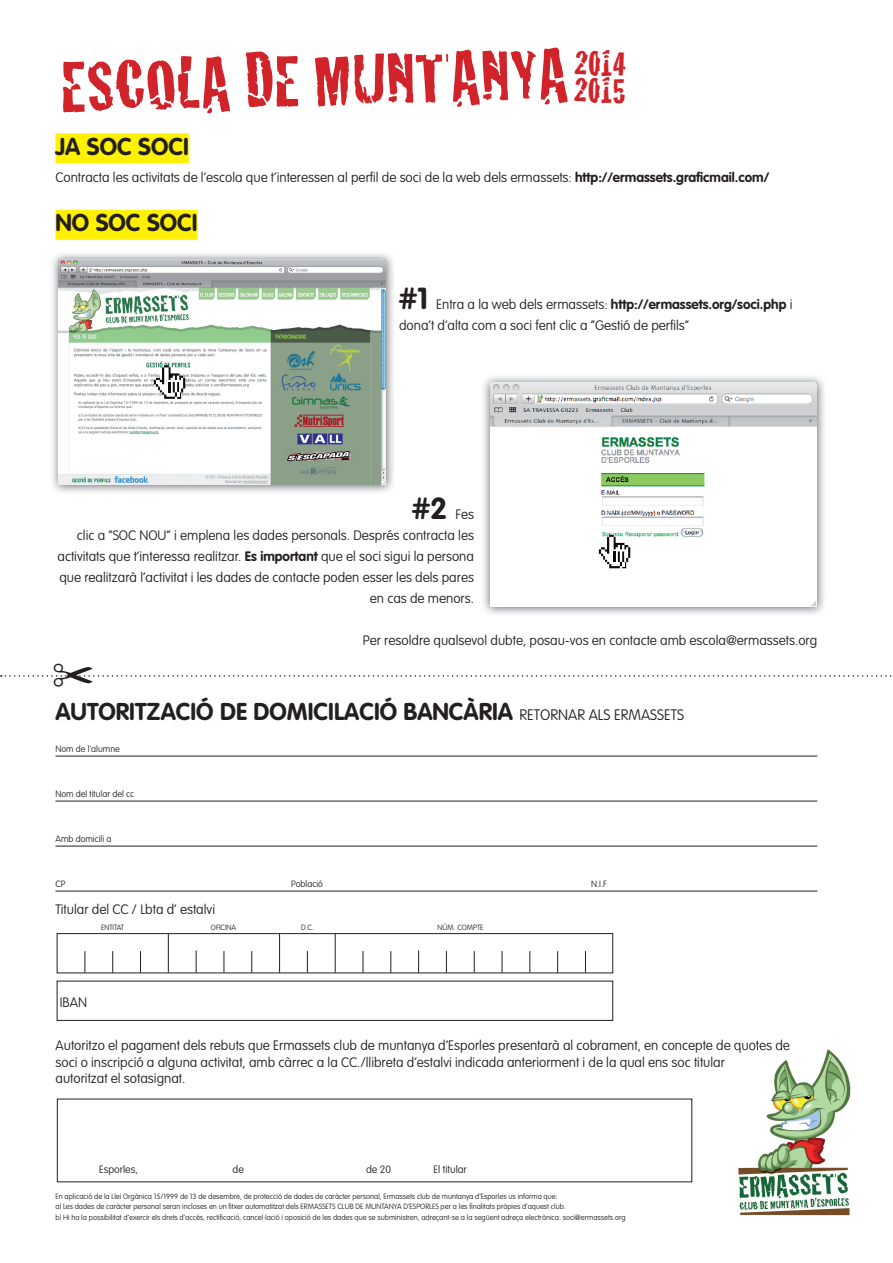
<style>
.page{position:relative;width:893px;height:1263px;background:#fff}
.page>*{position:absolute;margin:0;border:0;box-sizing:border-box;transform-origin:0 0}
.t1{font:74.55px "Cracked";color:#d1232a}
.t2{font:36.3px/27.2px "Cracked";color:#d1232a}
.t3{font:700 30px "VAG Rounded Std";color:#231f20}
.t4{font:700 24px "VAG Rounded Std";color:#231f20}
.t5{font:100 13.5px/21px "VAG Rounded Std";color:#231f20}
.t6{font:100 10.5px "VAG Rounded Std";color:#231f20}
.t7{font:100 9px "VAG Rounded Std";color:#231f20}
.t8{font:100 7.5px/10.5px "VAG Rounded Std";color:#231f20}
.s1{font-weight:700}
.s2{font-weight:100;font-size:15px}
</style>
<div class="page">
<div style="left:56px;top:133px;width:133px;height:30px;background:#fff101"></div>
<div style="left:56px;top:210px;width:142px;height:30px;background:#fff101"></div>
<hr style="left:56px;top:756px;width:761px;height:1px;background:#231f20">
<hr style="left:56px;top:801px;width:761px;height:1px;background:#231f20">
<hr style="left:56px;top:846px;width:761px;height:1px;background:#231f20">
<hr style="left:56px;top:891px;width:761px;height:1px;background:#231f20">
<img style="left:738px;top:1049px;width:113px;height:167px">
<img style="left:734px;top:1048px;width:56px;height:5px">
<div style="left:57px;top:933px;width:556px;height:40px;border:1px solid #231f20"></div>
<svg style="left:85px;top:951px;width:1px;height:22px"></svg>
<svg style="left:112px;top:951px;width:1px;height:22px"></svg>
<svg style="left:140px;top:951px;width:1px;height:22px"></svg>
<hr style="left:168px;top:934px;width:1px;height:39px;background:#231f20">
<svg style="left:196px;top:950px;width:1px;height:23px"></svg>
<svg style="left:224px;top:951px;width:1px;height:22px"></svg>
<svg style="left:251px;top:951px;width:1px;height:22px"></svg>
<hr style="left:279px;top:934px;width:1px;height:39px;background:#231f20">
<svg style="left:307px;top:951px;width:1px;height:22px"></svg>
<hr style="left:335px;top:934px;width:1px;height:39px;background:#231f20">
<svg style="left:363px;top:951px;width:1px;height:22px"></svg>
<svg style="left:391px;top:951px;width:1px;height:22px"></svg>
<svg style="left:418px;top:950px;width:1px;height:23px"></svg>
<svg style="left:446px;top:951px;width:1px;height:22px"></svg>
<svg style="left:474px;top:951px;width:1px;height:22px"></svg>
<svg style="left:502px;top:951px;width:1px;height:22px"></svg>
<svg style="left:530px;top:951px;width:1px;height:22px"></svg>
<svg style="left:557px;top:951px;width:1px;height:22px"></svg>
<svg style="left:585px;top:951px;width:1px;height:22px"></svg>
<img style="left:52px;top:253px;width:341px;height:239px">
<img style="left:59px;top:259px;width:326px;height:225px">
<img style="left:483px;top:376px;width:341px;height:238px">
<img style="left:490px;top:383px;width:326px;height:223px">
<svg style="left:154px;top:365px;width:31px;height:34px"></svg>
<svg style="left:599px;top:535px;width:31px;height:33px"></svg>
<svg style="left:1px;top:675px;width:891px;height:2px"></svg>
<h1 class="t1" style="left:59px;top:29px;width:509px;rotate:-2deg">ESCOLA DE MUNTANYA</h1>
<h2 class="t2" style="left:574px;top:48px;width:54px;rotate:1deg">2014<br>2015</h2>
<h3 class="t4" style="left:56px;top:132px;width:135px">JA SOC SOCI</h3>
<p class="t5" style="left:56px;top:167px;width:715px">Contracta les activitats de l’escola que t’interessen al perfil de soci de la web dels ermassets: <span class="s1">http://ermassets.graficmail.com/</span></p>
<h3 class="t4" style="left:55px;top:209px;width:144px">NO SOC SOCI</h3>
<h3 class="t3" style="left:399px;top:281px;width:31px">#1</h3>
<p class="t5" style="left:399px;top:294px;width:395px;text-indent:37px">Entra a la web dels ermassets: <span class="s1">http://ermassets.org/soci.php</span> i dona’t d’alta com a soci fent clic a “Gestió de perfils”</p>
<h3 class="t3" style="left:412px;top:491px;width:37px">#2</h3>
<p class="t5" style="left:58px;top:504px;width:418px;text-align:right">Fes<br>clic a “SOC NOU” i emplena les dades personals. Després contracta les activitats que t’interessa realitzar. <span class="s1">Es important</span> que el soci sigui la persona que realitzarà l’activitat i les dades de contacte poden esser les dels pares en cas de menors.</p>
<p class="t5" style="left:363px;top:630px;width:456px">Per resoldre qualsevol dubte, posau-vos en contacte amb escola@ermassets.org</p>
<h3 class="t4" style="left:55px;top:698px;width:630px">AUTORITZACIÓ DE DOMICILACIÓ BANCÀRIA <span class="s2">RETORNAR ALS ERMASSETS</span></h3>
<p class="t7" style="left:55px;top:743px;width:66px">Nom de l’alumne</p>
<p class="t7" style="left:55px;top:788px;width:80px">Nom del titular del cc</p>
<p class="t7" style="left:55px;top:833px;width:57px">Amb domicili a</p>
<p class="t7" style="left:55px;top:878px;width:12px">CP</p>
<p class="t7" style="left:291px;top:878px;width:33px">Població</p>
<p class="t7" style="left:591px;top:878px;width:17px">N.I.F</p>
<p class="t5" style="left:55px;top:899px;width:161px">Titular del CC / Lbta d’ estalvi</p>
<p class="t8" style="left:101px;top:922px;width:24px">ENTITAT</p>
<p class="t8" style="left:211px;top:922px;width:27px">OFICINA</p>
<p class="t8" style="left:301px;top:922px;width:14px">D.C.</p>
<p class="t8" style="left:437px;top:922px;width:48px">NÚM. COMPTE</p>
<p class="t5" style="left:60px;top:992px;width:29px">IBAN</p>
<p class="t5" style="left:55px;top:1038px;width:736px;line-height:16.5px">Autoritzo el pagament dels rebuts que Ermassets club de muntanya d’Esporles presentarà al cobrament, en concepte de quotes de soci o inscripció a alguna activitat, amb càrrec a la CC./llibreta d’estalvi indicada anteriorment i de la qual ens soc titular<br>autoritzat el sotasignat.</p>
<p class="t6" style="left:99px;top:1163px;width:40px">Esporles,</p>
<p class="t6" style="left:232px;top:1163px;width:13px">de</p>
<p class="t6" style="left:366px;top:1163px;width:27px">de 20</p>
<p class="t6" style="left:433px;top:1163px;width:35px">El titular</p>
<p class="t8" style="left:55px;top:1191px;width:572px">En aplicació de la Llei Orgànica 15/1999 de 13 de desembre, de protecció de dades de caràcter personal, Ermassets club de muntanya d’Esporles us informa que:<br>a) Les dades de caràcter personal seran incloses en un fitxer automatitzat dels ERMASSETS CLUB DE MUNTANYA D’ESPORLES per a les finalitats pròpies d’aquest club.<br>b) Hi ha la possibilitat d’exercir els drets d’accés, rectificació, cancel·lació i oposició de les dades que se subministren, adreçant-se a la següent adreça electrònica: soci@ermassets.org</p>
</div>
